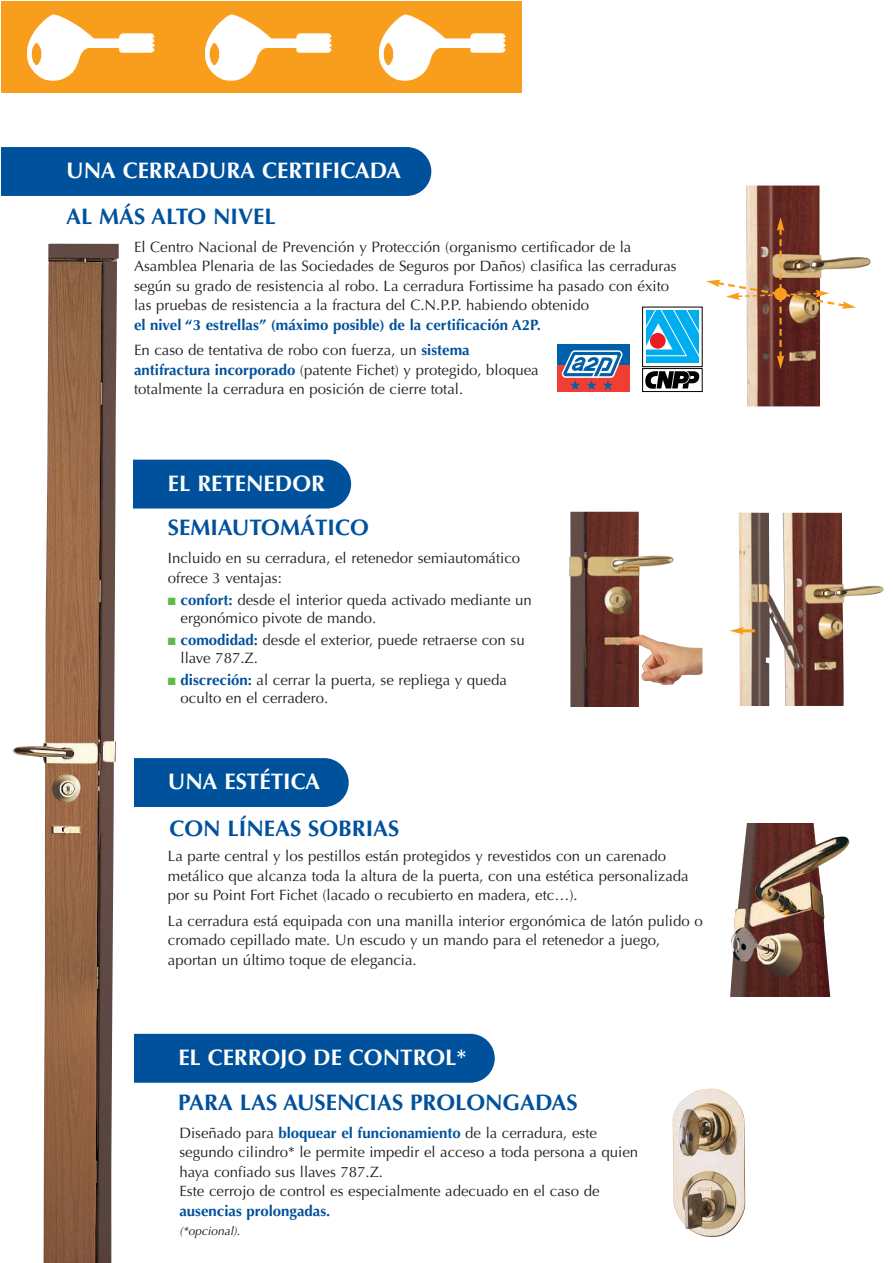
<style>
.page{position:relative;width:893px;height:1263px;background:#fff}
.page>*{position:absolute;margin:0;border:0;box-sizing:border-box;transform-origin:0 0}
.t1{font:700 22.5px "Optima";color:#00519c}
.t2{font:700 22.5px "Optima";color:#fff}
.t3{font:15px/19.5px "Optima";color:#231f20}
.t4{font:700 15px/26px "Optima";color:#00519c}
.t5{font:italic 12px "Optima";color:#231f20}
.s1{font-weight:400;color:#231f20}
.s2{font-weight:700;color:#00519c}
.s3{color:#62bb46}
.s4{font-weight:700;color:#00539b}
</style>
<div class="page">
<div style="left:557px;top:365px;width:72px;height:27px;background:#ef3e33"></div>
<div style="left:557px;top:344px;width:72px;height:21px;background:#0060a9"></div>
<svg style="left:562px;top:350px;width:61px;height:40px"></svg>
<div style="left:642px;top:368px;width:60px;height:24px;border:1px solid #000"></div>
<div style="left:643px;top:307px;width:59px;height:60px;background:linear-gradient(to right,#fff,#fff)"></div>
<div style="left:642px;top:307px;width:60px;height:60px;border:1px solid #000"></div>
<div style="left:646px;top:311px;width:53px;height:52px;background:#00aeef"></div>
<svg style="left:644px;top:311px;width:55px;height:47px"></svg>
<svg style="left:645px;top:371px;width:55px;height:18px"></svg>
<div style="left:1px;top:147px;width:430px;height:49px;background:#00519c"></div>
<div style="left:74px;top:460px;width:277px;height:48px;background:#00519c;border-radius:24px"></div>
<div style="left:17px;top:450px;width:115px;height:116px;background:#fff"></div>
<div style="left:69px;top:758px;width:280px;height:49px;background:#00519c;border-radius:24px"></div>
<div style="left:51px;top:748px;width:83px;height:81px;background:#fff"></div>
<div style="left:84px;top:1034px;width:411px;height:49px;background:#00519c;border-radius:24px"></div>
<div style="left:27px;top:1024px;width:106px;height:116px;background:#fff"></div>
<div style="left:1px;top:1px;width:521px;height:92px;background:#f99d1c"></div>
<img style="left:27px;top:14px;width:128px;height:67px">
<img style="left:205px;top:14px;width:127px;height:67px">
<img style="left:379px;top:14px;width:127px;height:67px">
<img style="left:12px;top:244px;width:107px;height:1019px">
<img style="left:746px;top:186px;width:125px;height:220px">
<svg style="left:706px;top:217px;width:150px;height:152px"></svg>
<img style="left:739px;top:513px;width:145px;height:193px">
<img style="left:569px;top:512px;width:133px;height:194px">
<hr style="left:741px;top:629px;width:14px;height:3px;background:#f99d1c">
<svg style="left:730px;top:627px;width:14px;height:8px"></svg>
<img style="left:730px;top:824px;width:120px;height:172px">
<img style="left:673px;top:1088px;width:72px;height:149px">
<h1 class="t2" style="left:66px;top:161px;width:337px">UNA CERRADURA CERTIFICADA</h1>
<h1 class="t1" style="left:66px;top:207px;width:211px">AL MÁS ALTO NIVEL</h1>
<p class="t3" style="left:134px;top:238px;width:544px">El Centro Nacional de Prevención y Protección (organismo certificador de la Asamblea Plenaria de las Sociedades de Seguros por Daños) clasifica las cerraduras según su grado de resistencia al robo. La cerradura Fortissime ha pasado con éxito las pruebas de resistencia a la fractura del C.N.P.P. habiendo obtenido</p>
<p class="t4" style="left:134px;top:313px;width:408px">el nivel “3 estrellas” (máximo posible) de la certificación A2P.<br><span class="s1">En caso de tentativa de robo con fuerza, un</span> sistema</p>
<p class="t3" style="left:134px;top:362px;width:406px"><span class="s2">antifractura incorporado</span> (patente Fichet) y protegido, bloquea totalmente la cerradura en posición de cierre total.</p>
<h1 class="t2" style="left:168px;top:474px;width:158px">EL RETENEDOR</h1>
<h1 class="t1" style="left:168px;top:518px;width:202px">SEMIAUTOMÁTICO</h1>
<p class="t3" style="left:168px;top:550px;width:354px">Incluido en su cerradura, el retenedor semiautomático ofrece 3 ventajas:</p>
<p class="t3" style="left:181px;top:592px;width:353px;line-height:18.5px;text-indent:-13px"><span class="s3">■</span> <span class="s4">confort:</span> desde el interior queda activado mediante un ergonómico pivote de mando.</p>
<p class="t3" style="left:181px;top:632px;width:346px;line-height:18.5px;text-indent:-13px"><span class="s3">■</span> <span class="s2">comodidad:</span> desde el exterior, puede retraerse con su llave 787.Z.</p>
<p class="t3" style="left:181px;top:672px;width:328px;line-height:18.5px;text-indent:-13px"><span class="s3">■</span> <span class="s2">discreción:</span> al cerrar la puerta, se repliega y queda oculto en el cerradero.</p>
<h1 class="t2" style="left:168px;top:772px;width:154px">UNA ESTÉTICA</h1>
<h1 class="t1" style="left:169px;top:819px;width:231px">CON LÍNEAS SOBRIAS</h1>
<p class="t3" style="left:168px;top:848px;width:522px">La parte central y los pestillos están protegidos y revestidos con un carenado metálico que alcanza toda la altura de la puerta, con una estética personalizada por su Point Fort Fichet (lacado o recubierto en madera, etc…).</p>
<p class="t3" style="left:168px;top:912px;width:536px">La cerradura está equipada con una manilla interior ergonómica de latón pulido o cromado cepillado mate. Un escudo y un mando para el retenedor a juego, aportan un último toque de elegancia.</p>
<h1 class="t2" style="left:178px;top:1048px;width:290px">EL CERROJO DE CONTROL*</h1>
<h1 class="t1" style="left:178px;top:1093px;width:401px">PARA LAS AUSENCIAS PROLONGADAS</h1>
<p class="t3" style="left:179px;top:1124px;width:460px">Diseñado para <span class="s2">bloquear el funcionamiento</span> de la cerradura, este segundo cilindro* le permite impedir el acceso a toda persona a quien haya confiado sus llaves 787.Z.<br>Este cerrojo de control es especialmente adecuado en el caso de</p>
<p class="t4" style="left:179px;top:1199px;width:153px">ausencias prolongadas.</p>
<p class="t5" style="left:179px;top:1226px;width:65px">(*opcional).</p>
</div>
